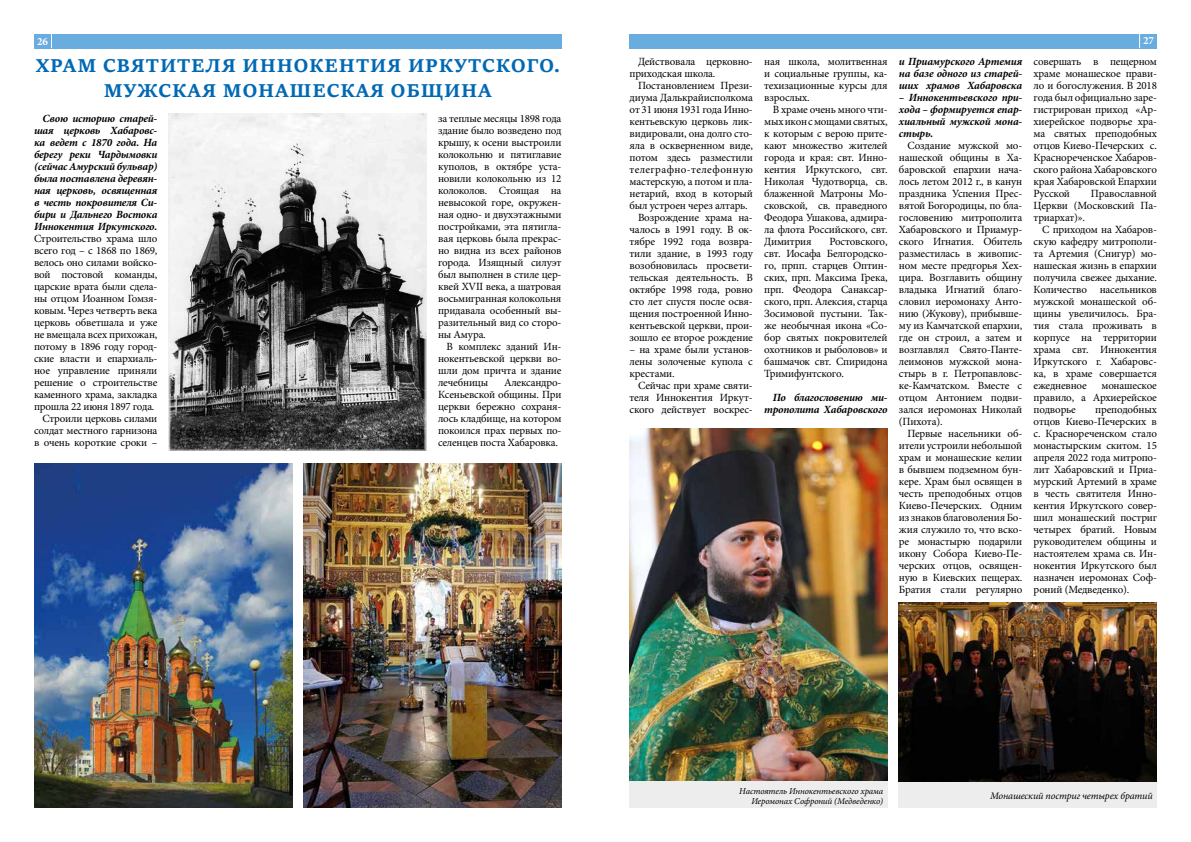
<style>
.page{position:relative;width:1191px;height:842px;background:#fff}
.page>*{position:absolute;margin:0;border:0;box-sizing:border-box;transform-origin:0 0}
.t1{font:700 20px/25px "Sitka Text";letter-spacing:.045em;color:#0069b4;text-align:center}
.t2{font:11px/12px "Minion Pro";letter-spacing:-.015em;color:#000;text-align:justify}
.t3{font:italic 700 11px/12px "Minion Pro";letter-spacing:-.015em;color:#000;text-align:justify}
.t4{font:11px "Minion Pro";letter-spacing:.035em;color:#000}
.t5{font:700 11px "Minion Pro";color:#fff}
.t6{font:italic 10px "Minion Pro";letter-spacing:-.01em;color:#000}
.t7{font:italic 9px/10px "Minion Pro";letter-spacing:-.01em;color:#000;text-align:right}
</style>
<div class="page">
<div style="left:34px;top:34px;width:527px;height:14px;background:#69acdf"></div>
<div style="left:629px;top:34px;width:528px;height:14px;background:#69acdf"></div>
<svg style="left:51px;top:34px;width:1px;height:14px"></svg>
<svg style="left:1139px;top:34px;width:1px;height:14px"></svg>
<img style="left:169px;top:114px;width:258px;height:337px">
<img style="left:303px;top:464px;width:258px;height:344px">
<img style="left:34px;top:464px;width:258px;height:344px">
<img style="left:629px;top:429px;width:258px;height:353px">
<div style="left:629px;top:782px;width:258px;height:26px;background:#ededed"></div>
<div style="left:899px;top:782px;width:258px;height:26px;background:#ededed"></div>
<img style="left:899px;top:603px;width:258px;height:179px">
<p class="t5" style="left:37px;top:34px;width:12px">26</p>
<p class="t5" style="left:1143px;top:33px;width:12px">27</p>
<h1 class="t1" style="left:36px;top:51px;width:526px">ХРАМ СВЯТИТЕЛЯ ИННОКЕНТИЯ ИРКУТСКОГО.<br>МУЖСКАЯ МОНАШЕСКАЯ ОБЩИНА</h1>
<p class="t3" style="left:34px;top:112px;width:125px;text-indent:9px">Свою историю старей&shy;шая церковь Хабаровс&shy;ка ведет с 1870 года. На берегу реки Чардымовки (сейчас Амурский бульвар) была поставлена деревян&shy;ная церковь, освященная в честь покровителя Си&shy;бири и Дальнего Востока Иннокентия Иркутского.</p>
<p class="t2" style="left:34px;top:232px;width:125px;text-align:right">Строительство храма шло всего год – с 1868 по 1869, велось оно силами войско&shy;вой постовой команды, царские врата были сдела&shy;ны отцом Иоанном Гомзя&shy;ковым. Через четверть века церковь обветшала и уже не вмещала всех прихожан, потому в 1896 году город&shy;ские власти и епархиаль&shy;ное управление приняли решение о строительстве каменного храма, закладка прошла 22 июня 1897 года.<br>Строили церковь силами солдат местного гарнизона в очень короткие сроки –</p>
<p class="t3" style="left:899px;top:55px;width:125px">и Приамурского Артемия на базе одного из старей&shy;ших храмов Хабаровска</p>
<p class="t3" style="left:899px;top:91px;width:125px">– Иннокентьевского при&shy;хода – формируется епар&shy;хиальный мужской мона&shy;стырь.</p>
<p class="t2" style="left:899px;top:139px;width:125px;text-indent:9px">Создание мужской мо&shy;нашеской общины в Ха&shy;баровской епархии нача&shy;лось летом 2012 г., в канун праздника Успения Прес&shy;вятой Богородицы, по бла&shy;гословению митрополита Хабаровского и Приамур&shy;ского Игнатия. Обитель разместилась в живопис&shy;ном месте предгорья Хех&shy;цира. Возглавить общину владыка Игнатий благо&shy;словил иеромонаху Анто&shy;нию (Жукову), прибывше&shy;му из Камчатской епархии, где он строил, а затем и возглавлял Свято-Панте&shy;леимонов мужской мона&shy;стырь в г. Петропавловс&shy;ке-Камчатском. Вместе с отцом Антонием подви&shy;зался иеромонах Николай (Пихота).</p>
<p class="t2" style="left:899px;top:427px;width:125px;text-indent:9px">Первые насельники об&shy;ители устроили небольшой храм и монашеские келии в бывшем подземном бун&shy;кере. Храм был освящен в честь преподобных отцов Киево-Печерских. Одним из знаков благоволения Бо&shy;жия служило то, что вско&shy;ре монастырю подарили икону Собора Киево-Пе&shy;черских отцов, освящен&shy;ную в Киевских пещерах.<br>Братия стали регулярно</p>
<p class="t2" style="left:629px;top:55px;width:125px;text-indent:9px">Действовала церковно&shy;приходская школа.</p>
<p class="t2" style="left:638px;top:79px;width:116px">Постановлением Прези-</p>
<p class="t2" style="left:629px;top:91px;width:125px">диума Далькрайисполкома</p>
<p class="t2" style="left:629px;top:103px;width:125px">от 31 июня 1931 года Инно-</p>
<p class="t2" style="left:629px;top:115px;width:125px">кентьевскую церковь лик-</p>
<p class="t2" style="left:629px;top:127px;width:125px">видировали, она долго сто-</p>
<p class="t2" style="left:629px;top:139px;width:125px">яла в оскверненном виде,</p>
<p class="t2" style="left:629px;top:151px;width:125px">потом здесь разместили</p>
<p class="t4" style="left:629px;top:162px;width:125px">телеграфно-телефонную</p>
<p class="t2" style="left:629px;top:175px;width:125px">мастерскую, а потом и пла-</p>
<p class="t2" style="left:629px;top:187px;width:125px">нетарий, вход в который</p>
<p class="t2" style="left:629px;top:199px;width:120px">был устроен через алтарь.</p>
<p class="t2" style="left:638px;top:211px;width:116px">Возрождение храма на-</p>
<p class="t2" style="left:629px;top:223px;width:125px">чалось в 1991 году. В ок-</p>
<p class="t2" style="left:629px;top:235px;width:125px">тябре 1992 года возвра-</p>
<p class="t2" style="left:629px;top:247px;width:125px">тили здание, в 1993 году</p>
<p class="t2" style="left:629px;top:259px;width:125px">возобновилась просвети-</p>
<p class="t2" style="left:629px;top:271px;width:125px">тельская деятельность. В</p>
<p class="t2" style="left:629px;top:283px;width:125px">октябре 1998 года, ровно</p>
<p class="t2" style="left:629px;top:295px;width:125px">сто лет спустя после освя-</p>
<p class="t2" style="left:629px;top:307px;width:125px">щения построенной Инно-</p>
<p class="t2" style="left:629px;top:319px;width:125px">кентьевской церкви, прои-</p>
<p class="t2" style="left:629px;top:331px;width:125px">зошло ее второе рождение</p>
<p class="t2" style="left:629px;top:343px;width:125px">– на храме были установ&shy;лены золоченые купола с крестами.</p>
<p class="t2" style="left:629px;top:379px;width:125px;text-indent:9px">Сейчас при храме святи&shy;теля Иннокентия Иркут&shy;ского действует воскрес-</p>
<p class="t2" style="left:1033px;top:55px;width:125px">совершать в пещерном храме монашеское прави&shy;ло и богослужения. В 2018 года был официально заре&shy;гистрирован приход «Ар&shy;хиерейское подворье хра&shy;ма святых преподобных отцов Киево-Печерских с.<br>Краснореченское Хабаров&shy;ского района Хабаровского края Хабаровской Епархии Русской</p>
<p class="t2" style="left:764px;top:55px;width:125px">ная школа, молитвенная и социальные группы, ка&shy;техизационные курсы для взрослых.</p>
<p class="t2" style="left:764px;top:103px;width:125px;text-indent:9px">В храме очень много чти&shy;мых икон с мощами святых, к которым с верою прите&shy;кают множество жителей города и края: свт. Инно&shy;кентия Иркутского, свт.<br>Николая Чудотворца, св. блаженной Матроны Мо&shy;сковской, св. праведного Феодора Ушакова, адмира&shy;ла флота Российского, свт.<br>Димитрия</p>
<p class="t2" style="left:438px;top:112px;width:125px">за теплые месяцы 1898 года здание было возведено под крышу, к осени выстроили колокольню и пятиглавие куполов, в октябре уста&shy;новили колокольню из 12 колоколов. Стоящая на невысокой горе, окружен&shy;ная одно- и двухэтажными постройками, эта пятигла&shy;вая церковь была прекрас&shy;но видна из всех районов города. Изящный силуэт был выполнен в стиле цер&shy;квей XVII века, а шатровая восьмигранная колокольня придавала особенный вы&shy;разительный вид со сторо&shy;ны Амура.</p>
<p class="t2" style="left:438px;top:340px;width:125px;text-indent:9px">В комплекс зданий Ин&shy;нокентьевской церкви во&shy;шли дом причта и здание лечебницы</p>
<p class="t2" style="left:1033px;top:187px;width:125px;text-indent:57px">Православной Церкви (Московский Па&shy;триархат)».</p>
<p class="t2" style="left:1033px;top:223px;width:125px;text-indent:9px">С приходом на Хабаров&shy;скую кафедру митрополи&shy;та Артемия (Снигур) мо&shy;нашеская жизнь в епархии получила свежее дыхание.<br>Количество насельников мужской монашеской об&shy;щины увеличилось. Бра&shy;тия стала проживать в корпусе на территории храма свт. Иннокентия Иркутского г. Хабаровс&shy;ка, в храме совершается ежедневное</p>
<p class="t2" style="left:764px;top:235px;width:125px;text-indent:65px">Ростовского, свт. Иосафа Белгородско&shy;го, прпп. старцев Оптин&shy;ских, прп. Максима Грека, прп. Феодора Санаксар&shy;ского, прп. Алексия, старца Зосимовой пустыни. Так&shy;же необычная икона «Со&shy;бор святых покровителей охотников и рыболовов» и башмачок свт. Спиридона Тримифунтского.</p>
<p class="t3" style="left:764px;top:391px;width:125px;text-align:right">По благословению ми&shy;трополита Хабаровского</p>
<p class="t2" style="left:438px;top:376px;width:125px;text-indent:66px">Александро-Ксеньевской общины. При церкви бережно сохраня&shy;лось кладбище, на котором покоился прах первых по&shy;селенцев поста Хабаровка.</p>
<p class="t2" style="left:1033px;top:379px;width:125px;text-indent:68px">монашеское правило, а Архиерейское подворье</p>
<p class="t2" style="left:1033px;top:403px;width:125px;text-indent:62px">преподобных отцов Киево-Печерских в с. Краснореченском стало монастырским скитом. 15 апреля 2022 года митропо&shy;лит Хабаровский и Приа&shy;мурский Артемий в храме в честь святителя Инно&shy;кентия Иркутского совер&shy;шил монашеский постриг четырех братий. Новым руководителем общины и настоятелем храма св. Ин&shy;нокентия Иркутского был назначен иеромонах Соф&shy;роний (Медведенко).</p>
<p class="t7" style="left:739px;top:786px;width:145px">Настоятель Иннокентьевского храма<br>Иеромонах Софроний (Медведенко)</p>
<p class="t6" style="left:990px;top:788px;width:164px">Монашеский постриг четырех братий</p>
</div>
